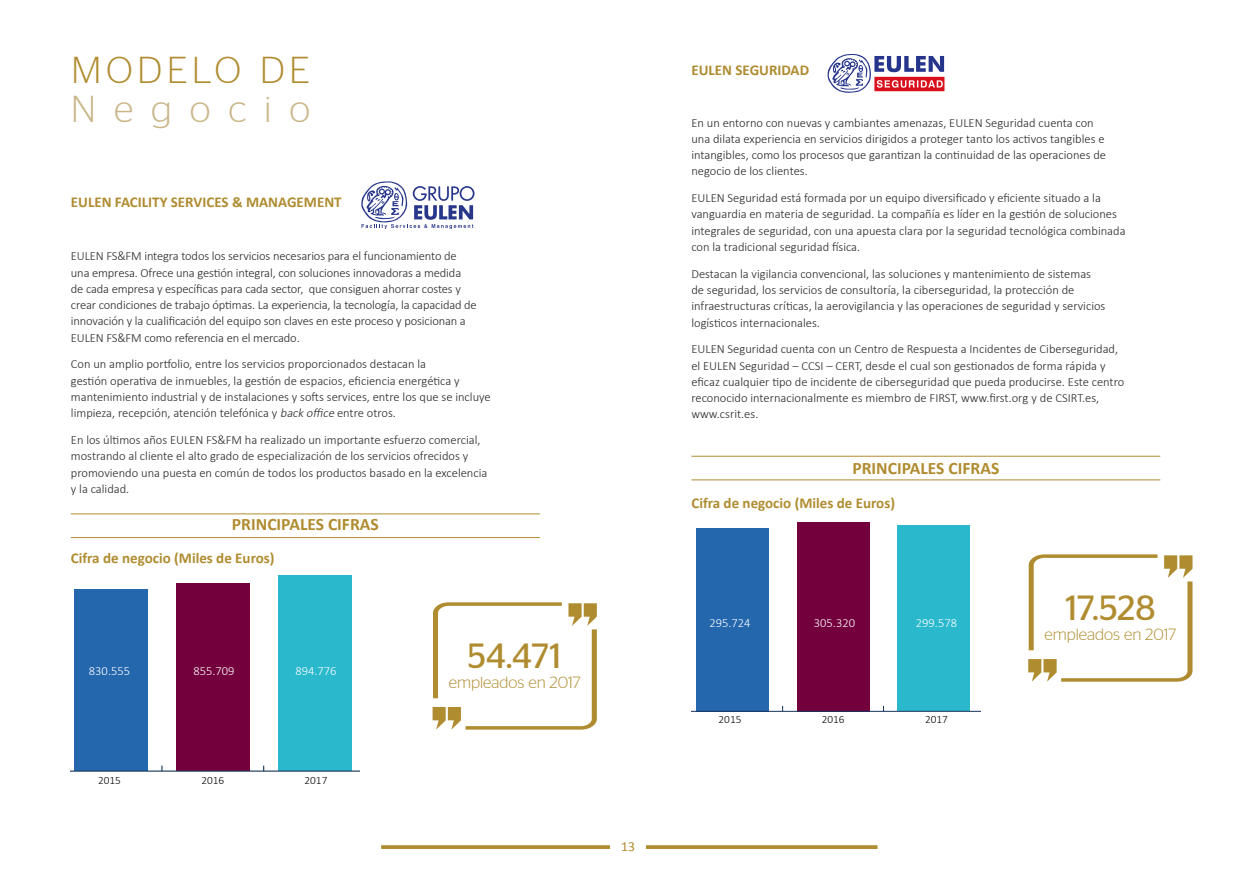
<style>
.page{position:relative;width:1241px;height:886px;background:#fff}
.page>*{position:absolute;margin:0;border:0;box-sizing:border-box;transform-origin:0 0}
.t1{font:300 37.5px "Stag Sans";letter-spacing:.12em;color:#b08c30}
.t2{font:300 37.5px "Stag Sans";letter-spacing:.475em;color:#c9b587}
.t3{font:35px "Stag Sans";letter-spacing:-.005em;color:#b08c30}
.t4{font:700 17.5px "Calibri";color:#b08c30}
.t5{font:300 16.25px "Stag Sans";color:#b08c30}
.t6{font:700 15px "Calibri";color:#b08c30}
.t7{font:13.75px "Calibri";color:#b08c30}
.t8{font:300 12.5px/16.2px "Calibri";color:#262626}
.t9{font:300 12.5px "Calibri";color:#fff}
.t10{font:300 11.25px "Calibri";color:#000}
.s1{font-style:italic}
</style>
<div class="page">
<svg style="left:381px;top:845px;width:496px;height:4px;background:#b4933c"></svg>
<div style="left:610px;top:833px;width:35px;height:26px;background:#fff"></div>
<svg style="left:827px;top:54px;width:117px;height:39px"></svg>
<div style="left:695px;top:528px;width:73px;height:183px;background:#2467ad"></div>
<div style="left:796px;top:522px;width:73px;height:189px;background:#73003c"></div>
<div style="left:897px;top:526px;width:73px;height:185px;background:#2ab8cc"></div>
<hr style="left:691px;top:711px;width:289px;height:1px;background:#19365e">
<hr style="left:691px;top:456px;width:469px;height:1px;background:#b08c30">
<hr style="left:691px;top:480px;width:469px;height:1px;background:#b08c30">
<svg style="left:1028px;top:554px;width:164px;height:128px"></svg>
<svg style="left:361px;top:181px;width:113px;height:48px"></svg>
<div style="left:74px;top:589px;width:74px;height:182px;background:#2467ad"></div>
<div style="left:176px;top:584px;width:73px;height:187px;background:#73003c"></div>
<div style="left:278px;top:575px;width:73px;height:196px;background:#2ab8cc"></div>
<hr style="left:71px;top:770px;width:289px;height:2px;background:#19365e">
<hr style="left:71px;top:513px;width:468px;height:1px;background:#b08c30">
<hr style="left:71px;top:537px;width:468px;height:1px;background:#b08c30">
<svg style="left:432px;top:602px;width:164px;height:127px"></svg>
<h1 class="t1" style="left:71px;top:52px;width:240px">MODELO DE</h1>
<p class="t6" style="left:691px;top:60px;width:119px">EULEN SEGURIDAD</p>
<h1 class="t2" style="left:71px;top:91px;width:241px">Negocio</h1>
<p class="t8" style="left:691px;top:114px;width:416px">En un entorno con nuevas y cambiantes amenazas, EULEN Seguridad cuenta con una dilata experiencia en servicios dirigidos a proteger tanto los activos tangibles e intangibles, como los procesos que garantizan la continuidad de las operaciones de negocio de los clientes.</p>
<p class="t8" style="left:691px;top:189px;width:435px">EULEN Seguridad está formada por un equipo diversificado y eficiente situado a la vanguardia en materia de seguridad. La compañía es líder en la gestión de soluciones integrales de seguridad, con una apuesta clara por la seguridad tecnológica combinada con la tradicional seguridad física.</p>
<p class="t8" style="left:691px;top:266px;width:415px">Destacan la vigilancia convencional, las soluciones y mantenimiento de sistemas de seguridad, los servicios de consultoría, la ciberseguridad, la protección de infraestructuras críticas, la aerovigilancia y las operaciones de seguridad y servicios logísticos internacionales.</p>
<p class="t8" style="left:691px;top:341px;width:434px">EULEN Seguridad cuenta con un Centro de Respuesta a Incidentes de Ciberseguridad, el EULEN Seguridad – CCSI – CERT, desde el cual son gestionados de forma rápida y eficaz cualquier tipo de incidente de ciberseguridad que pueda producirse. Este centro reconocido internacionalmente es miembro de FIRST, www.first.org y de CSIRT.es, www.csrit.es.</p>
<p class="t6" style="left:71px;top:192px;width:272px">EULEN FACILITY SERVICES &amp; MANAGEMENT</p>
<p class="t8" style="left:71px;top:247px;width:407px">EULEN FS&amp;FM integra todos los servicios necesarios para el funcionamiento de una empresa. Ofrece una gestión integral, con soluciones innovadoras a medida de cada empresa y específicas para cada sector, que consiguen ahorrar costes y crear condiciones de trabajo óptimas. La experiencia, la tecnología, la capacidad de innovación y la cualificación del equipo son claves en este proceso y posicionan a EULEN FS&amp;FM como referencia en el mercado.</p>
<p class="t8" style="left:71px;top:355px;width:421px">Con un amplio portfolio, entre los servicios proporcionados destacan la<br>gestión operativa de inmuebles, la gestión de espacios, eficiencia energética y mantenimiento industrial y de instalaciones y softs services, entre los que se incluye limpieza, recepción, atención telefónica y <span class="s1">back office</span> entre otros.</p>
<p class="t8" style="left:71px;top:431px;width:418px">En los últimos años EULEN FS&amp;FM ha realizado un importante esfuerzo comercial, mostrando al cliente el alto grado de especialización de los servicios ofrecidos y promoviendo una puesta en común de todos los productos basado en la excelencia y la calidad.</p>
<h3 class="t4" style="left:852px;top:457px;width:148px">PRINCIPALES CIFRAS</h3>
<p class="t6" style="left:691px;top:493px;width:205px">Cifra de negocio (Miles de Euros)</p>
<h3 class="t4" style="left:232px;top:513px;width:148px">PRINCIPALES CIFRAS</h3>
<p class="t6" style="left:71px;top:548px;width:205px">Cifra de negocio (Miles de Euros)</p>
<p class="t9" style="left:89px;top:663px;width:43px">830.555</p>
<p class="t9" style="left:193px;top:663px;width:43px">855.709</p>
<p class="t9" style="left:295px;top:663px;width:43px">894.776</p>
<p class="t10" style="left:98px;top:774px;width:24px">2015</p>
<p class="t10" style="left:201px;top:774px;width:24px">2016</p>
<p class="t10" style="left:304px;top:774px;width:24px">2017</p>
<h2 class="t3" style="left:468px;top:643px;width:95px">54.471</h2>
<h3 class="t5" style="left:448px;top:674px;width:133px">empleados en 2017</h3>
<p class="t7" style="left:621px;top:842px;width:15px">13</p>
<p class="t9" style="left:709px;top:615px;width:43px">295.724</p>
<p class="t9" style="left:813px;top:617px;width:43px">305.320</p>
<p class="t9" style="left:915px;top:615px;width:43px">299.578</p>
<p class="t10" style="left:718px;top:714px;width:24px">2015</p>
<p class="t10" style="left:821px;top:714px;width:24px">2016</p>
<p class="t10" style="left:924px;top:714px;width:24px">2017</p>
<h2 class="t3" style="left:1065px;top:595px;width:92px">17.528</h2>
<h3 class="t5" style="left:1044px;top:626px;width:133px">empleados en 2017</h3>
</div>
